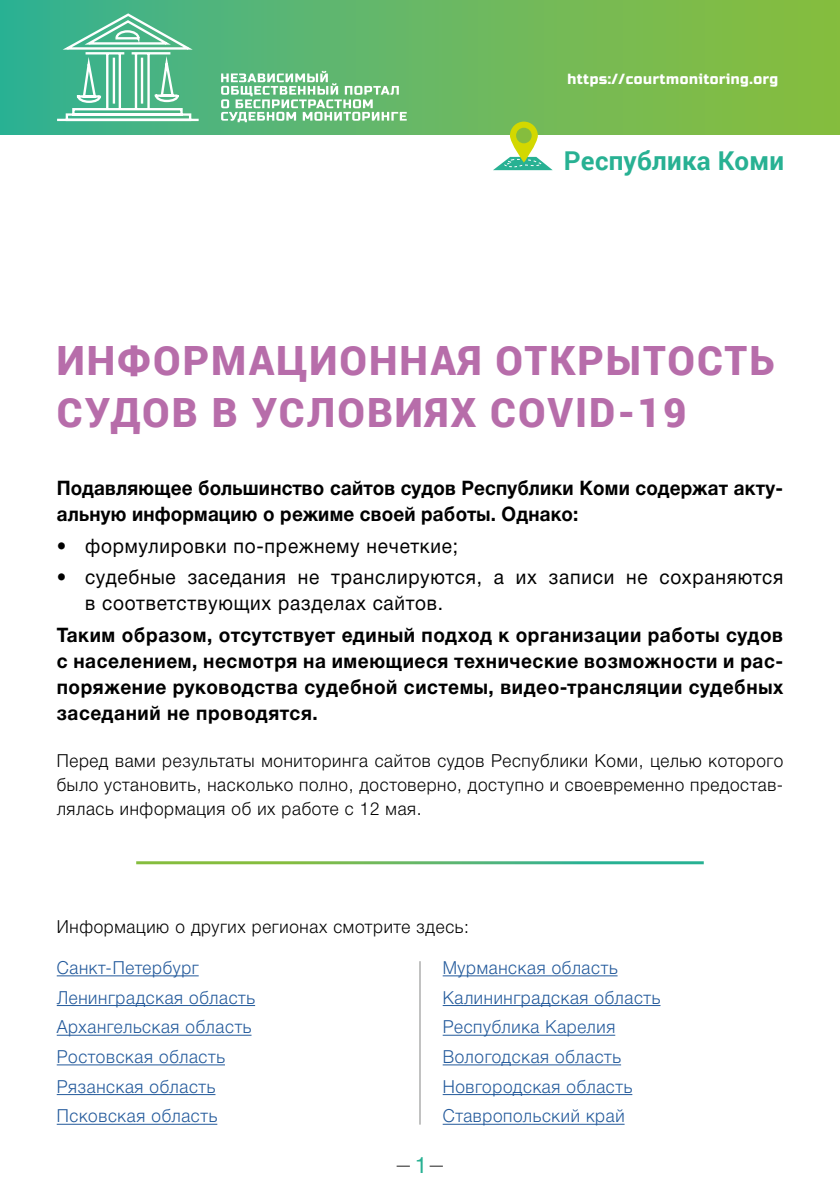
<style>
.page{position:relative;width:840px;height:1191px;background:#fff}
.page>*{position:absolute;margin:0;border:0;box-sizing:border-box;transform-origin:0 0}
.t1{font:900 40.4px/52.4px "Roboto";letter-spacing:.05em;color:#b76daa}
.t2{font:700 26px "Roboto";letter-spacing:.01em;color:#28b193}
.t3{font:700 20px/26px "Helvetica Neue Cyr";letter-spacing:.01em;color:#000;text-align:justify;scale:.95 1}
.t4{font:20px/26px "Helvetica Neue Cyr";letter-spacing:.04em;color:#000;scale:.95 1}
.t5{font:700 20px/26px "Helvetica Neue Cyr";letter-spacing:.01em;color:#000;scale:.94 1}
.t6{font:300 18px/29.6px "Helvetica Neue Cyr";letter-spacing:.04em;color:#22599b;scale:.95 1}
.t7{font:300 18px/24px "Helvetica Neue Cyr";letter-spacing:.04em;color:#000;text-align:justify;scale:.95 1}
.t8{font:14.6px "Russo One";letter-spacing:.04em;color:#fff;scale:.95 1}
.t9{font:300 14px "Helvetica Neue Cyr";color:#000;scale:.95 1}
.s1{font-weight:400;font-size:22.4px;color:#28b193}
</style>
<div class="page">
<div style="left:0;top:0;width:839px;height:135px;background:linear-gradient(to right,#37b193,#8ebe3a)"></div>
<svg style="left:55px;top:12px;width:146px;height:110px"></svg>
<svg style="left:221px;top:71px;width:185px;height:51px"></svg>
<svg style="left:493px;top:157px;width:59px;height:13px"></svg>
<svg style="left:509px;top:122px;width:28px;height:40px"></svg>
<div style="left:516px;top:128px;width:15px;height:15px;background:#85bd3e;border-radius:50%"></div>
<hr style="left:419px;top:961px;width:1px;height:163px;background:#868786">
<hr style="left:57px;top:975px;width:141px;height:1px;background:#22599b">
<hr style="left:57px;top:1005px;width:198px;height:1px;background:#22599b">
<hr style="left:57px;top:1034px;width:194px;height:1px;background:#22599b">
<hr style="left:57px;top:1064px;width:168px;height:1px;background:#22599b">
<hr style="left:57px;top:1094px;width:158px;height:1px;background:#22599b">
<hr style="left:57px;top:1123px;width:160px;height:1px;background:#22599b">
<hr style="left:442px;top:975px;width:175px;height:1px;background:#22599b">
<hr style="left:442px;top:1005px;width:218px;height:1px;background:#22599b">
<hr style="left:442px;top:1034px;width:173px;height:1px;background:#22599b">
<hr style="left:442px;top:1064px;width:178px;height:1px;background:#22599b">
<hr style="left:442px;top:1094px;width:190px;height:1px;background:#22599b">
<hr style="left:442px;top:1123px;width:182px;height:1px;background:#22599b">
<p class="t8" style="left:567px;top:71px;width:223px">https://courtmonitoring.org</p>
<h2 class="t2" style="left:563px;top:143px;width:221px">Республика Коми</h2>
<h1 class="t1" style="left:57px;top:333px;width:719px">ИНФОРМАЦИОННАЯ ОТКРЫТОСТЬ<br>СУДОВ В УСЛОВИЯХ COVID-19</h1>
<p class="t5" style="left:57px;top:475px;width:773px">Подавляющее большинство сайтов судов Республики Коми содержат акту&shy;альную информацию о режиме своей работы. Однако:</p>
<p class="t4" style="left:57px;top:533px;width:424px">• формулировки по-прежнему нечеткие;</p>
<p class="t4" style="left:85px;top:564px;width:736px;text-indent:-28px">• судебные заседания не транслируются, а их записи не сохраняются в соответствующих разделах сайтов.</p>
<p class="t3" style="left:57px;top:622px;width:765px">Таким образом, отсутствует единый подход к организации работы судов с населением, несмотря на имеющиеся технические возможности и рас&shy;поряжение руководства судебной системы, видео-трансляции судебных заседаний не проводятся.</p>
<p class="t7" style="left:57px;top:748px;width:765px">Перед вами результаты мониторинга сайтов судов Республики Коми, целью которого было установить, насколько полно, достоверно, доступно и своевременно предостав&shy;лялась информация об их работе с 12 мая.</p>
<p class="t7" style="left:57px;top:915px;width:435px">Информацию о других регионах смотрите здесь:</p>
<p class="t6" style="left:57px;top:953px;width:210px">Санкт-Петербург<br>Ленинградская область<br>Архангельская область<br>Ростовская область<br>Рязанская область<br>Псковская область</p>
<p class="t6" style="left:442px;top:953px;width:231px">Мурманская область<br>Калининградская область<br>Республика Карелия<br>Вологодская область<br>Новгородская область<br>Ставропольский край</p>
<p class="t9" style="left:397px;top:1157px;width:50px">—<span class="s1">1</span>—</p>
</div>
